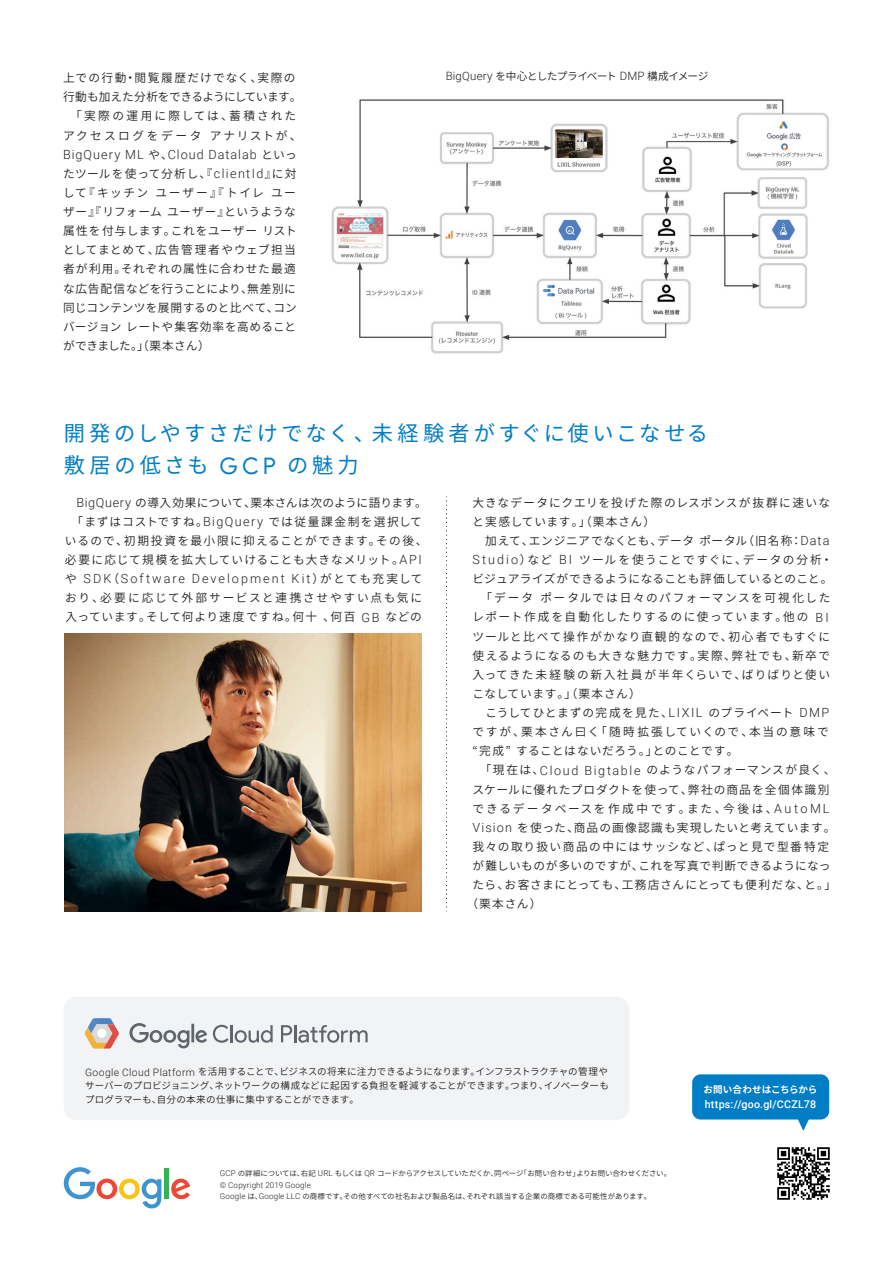
<style>
.page{position:relative;width:893px;height:1263px;background:#fff}
.page>*{position:absolute;margin:0;border:0;box-sizing:border-box;transform-origin:0 0}
.t1{font:21.3px/32px "Noto Sans CJ Kjp";letter-spacing:.15em;color:#007ec5}
.t2{font:300 12.6px "Roboto";letter-spacing:.145em;color:#231f20}
.t3{font:300 12.6px "Roboto";letter-spacing:.08em;color:#231f20}
.t4{font:600 11.7px/19.2px "Noto Sans CJ Kjp";letter-spacing:.09em;color:#231f20}
.t5{font:600 11.7px "Noto Sans CJ Kjp";letter-spacing:.11em;color:#231f20}
.t6{font:600 11.7px/19.2px "Noto Sans CJ Kjp";letter-spacing:.13em;color:#231f20}
.t7{font:600 11.7px/19.2px "Noto Sans CJ Kjp";letter-spacing:.125em;color:#231f20;text-align:center}
.t8{font:600 11.7px "Noto Sans CJ Kjp";letter-spacing:.07em;color:#231f20}
.t9{font:600 11.7px "Noto Sans CJ Kjp";letter-spacing:.115em;color:#231f20}
.t10{font:600 11.7px "Noto Sans CJ Kjp";letter-spacing:.06em;color:#231f20}
.t11{font:600 11.7px "Noto Sans CJ Kjp";letter-spacing:.065em;color:#231f20}
.t12{font:600 11.7px "Noto Sans CJ Kjp";letter-spacing:.01em;color:#231f20}
.t13{font:600 11.7px "Noto Sans CJ Kjp";letter-spacing:.035em;color:#231f20}
.t14{font:600 11.7px "Noto Sans CJ Kjp";letter-spacing:.19em;color:#231f20}
.t15{font:600 11.7px "Noto Sans CJ Kjp";letter-spacing:.12em;color:#231f20}
.t16{font:600 11.7px "Noto Sans CJ Kjp";letter-spacing:.15em;color:#231f20}
.t17{font:600 11.7px "Noto Sans CJ Kjp";letter-spacing:.045em;color:#231f20}
.t18{font:600 11.7px "Noto Sans CJ Kjp";letter-spacing:.05em;color:#231f20}
.t19{font:600 10.65px "Noto Sans CJ Kjp";letter-spacing:-.04em;color:#231f20}
.t20{font:500 10.65px "Roboto";letter-spacing:.02em;color:#fff}
.t21{font:600 9.6px/13.8px "Noto Sans CJ Kjp";color:#231f20;text-align:justify}
.t22{font:700 9.6px "Noto Sans CJ Kjp";letter-spacing:-.005em;color:#fff}
.t23{font:300 8.1px "Roboto";letter-spacing:.02em;color:#231f20}
.t24{font:600 7.5px "Noto Sans CJ Kjp";letter-spacing:-.01em;color:#231f20}
.s1{font-family:"Noto Sans CJ Kjp";font-weight:600;font-size:11.7px}
.s2{font-family:"Roboto";font-weight:300;font-size:12.6px}
.s3{font-family:"Roboto";font-weight:300;font-size:11.55px}
.s4{font-family:"Google Sans";font-size:22.8px}
.s5{font-family:"Roboto";font-weight:300;font-size:10.35px}
.s6{font-family:"Roboto";font-weight:300;font-size:8.1px}
</style>
<div class="page">
<img style="left:331px;top:99px;width:498px;height:255px">
<svg style="left:446px;top:497px;width:1px;height:415px"></svg>
<img style="left:777px;top:1147px;width:53px;height:53px">
<svg style="left:64px;top:1167px;width:97px;height:41px"></svg>
<div style="left:164px;top:1168px;width:5px;height:30px;background:#32b455"></div>
<svg style="left:171px;top:1178px;width:19px;height:21px"></svg>
<svg style="left:797px;top:1119px;width:12px;height:12px"></svg>
<div style="left:692px;top:1074px;width:137px;height:45px;background:#007ec5;border-radius:9px"></div>
<div style="left:64px;top:997px;width:565px;height:123px;background:#f2f3f4;border-radius:13px"></div>
<svg style="left:213px;top:1025px;width:60px;height:18px"></svg>
<svg style="left:281px;top:1025px;width:87px;height:18px"></svg>
<svg style="left:129px;top:1023px;width:78px;height:25px"></svg>
<svg style="left:85px;top:1018px;width:34px;height:30px"></svg>
<img style="left:64px;top:633px;width:357px;height:278px">
<p class="t7" style="left:63px;top:68px;width:240px">上での行動・閲覧履歴だけでなく、実際の行動も加えた分析をできるようにしています。「実際の運用に際しては、蓄積されたアクセスログをデータ アナリストが、</p>
<p class="t3" style="left:63px;top:146px;width:235px">BigQuery ML <span class="s1">や、</span>Cloud Datalab <span class="s1">といっ</span></p>
<p class="t4" style="left:63px;top:164px;width:235px;text-align:justify">たツールを使って分析し、『<span class="s2">clientId</span>』に対して『キッチン ユーザー』『トイレ ユーザー』『リフォームユーザー』というような属性を付与します。これをユーザーリストとしてまとめて、広告管理者やウェブ担当者が利用。それぞれの属性に合わせた最適な広告配信などを行うことにより、無差別に同じコンテンツを展開するのと比べて、コンバージョンレートや集客効率を高めることができました。」（栗本さん）</p>
<p class="t19" style="left:446px;top:70px;width:264px"><span class="s3">BigQuery</span> を中心としたプライベート <span class="s3">DMP</span> 構成イメージ</p>
<h1 class="t1" style="left:64px;top:418px;width:646px">開発のしやすさだけでなく、未経験者がすぐに使いこなせる敷居の低さも <span class="s4">GCP</span> の魅力</h1>
<p class="t4" style="left:64px;top:493px;width:365px;text-indent:12px"><span class="s2">BigQuery</span> の導入効果について、栗本さんは次のように語ります。　「まずはコストですね。<span class="s2">BigQuery</span> では従量課金制を選択しているので、初期投資を最小限に抑えることができます。その後、必要に応じて規模を拡大していけることも大きなメリット。<span class="s2">API</span></p>
<p class="t2" style="left:65px;top:570px;width:359px"><span class="s1">や</span> SDK<span class="s1">（</span>Software Development Kit<span class="s1">）がとても充実して</span></p>
<p class="t6" style="left:65px;top:589px;width:359px">おり、必要に応じて外部サービスと連携させやすい点も気に入っています。そして何より速度ですね。何十、何百 <span class="s2">GB</span> などの</p>
<p class="t9" style="left:472px;top:496px;width:359px">大きなデータにクエリを投げた際のレスポンスが抜群に速いな</p>
<p class="t10" style="left:472px;top:515px;width:184px">と実感しています。」（栗本さん）</p>
<p class="t11" style="left:472px;top:534px;width:359px">　加えて、エンジニアでなくとも、データポータル（旧名称：<span class="s2">Data</span></p>
<p class="t5" style="left:472px;top:553px;width:362px"><span class="s2">Studio</span>）など <span class="s2">BI</span> ツールを使うことですぐに、データの分析・</p>
<p class="t12" style="left:472px;top:572px;width:361px">ビジュアライズができるようになることも評価しているとのこと。</p>
<p class="t6" style="left:472px;top:589px;width:359px">　「データ ポータルでは日々のパフォーマンスを可視化した</p>
<p class="t15" style="left:472px;top:610px;width:358px">レポート作成を自動化したりするのに使っています。他の <span class="s2">BI</span></p>
<p class="t9" style="left:472px;top:630px;width:359px">ツールと比べて操作がかなり直観的なので、初心者でもすぐに</p>
<p class="t5" style="left:472px;top:649px;width:359px">使えるようになるのも大きな魅力です。実際、弊社でも、新卒で</p>
<p class="t4" style="left:472px;top:665px;width:359px">入ってきた未経験の新入社員が半年くらいで、ばりばりと使い</p>
<p class="t18" style="left:472px;top:687px;width:170px">こなしています。」（栗本さん）</p>
<p class="t8" style="left:472px;top:706px;width:358px">　こうしてひとまずの完成を見た、<span class="s2">LIXIL</span> のプライベート <span class="s2">DMP</span></p>
<p class="t16" style="left:472px;top:725px;width:358px">ですが、栗本さん曰く「随時拡張していくので、本当の意味で</p>
<p class="t17" style="left:472px;top:744px;width:267px">“完成” することはないだろう。」とのことです。</p>
<p class="t4" style="left:472px;top:761px;width:364px">　「現在は、<span class="s2">Cloud Bigtable</span> のようなパフォーマンスが良く、</p>
<p class="t4" style="left:472px;top:780px;width:359px">スケールに優れたプロダクトを使って、弊社の商品を全個体識別</p>
<p class="t14" style="left:472px;top:802px;width:359px">できるデータベースを作成中です。また、今後は、<span class="s2">AutoML</span></p>
<p class="t10" style="left:472px;top:821px;width:365px"><span class="s2">Vision</span> を使った、商品の画像認識も実現したいと考えています。</p>
<p class="t5" style="left:472px;top:840px;width:358px">我々の取り扱い商品の中にはサッシなど、ぱっと見で型番特定</p>
<p class="t13" style="left:472px;top:859px;width:360px">が難しいものが多いのですが、これを写真で判断できるようになっ</p>
<p class="t8" style="left:472px;top:878px;width:365px">たら、お客さまにとっても、工務店さんにとっても便利だな、と。」</p>
<p class="t4" style="left:467px;top:895px;width:76px">（栗本さん）</p>
<p class="t21" style="left:85px;top:1065px;width:525px"><span class="s5">Google Cloud Platform</span> を活用することで、ビジネスの将来に注力できるようになります。インフラストラクチャの管理やサーバーのプロビジョニング、ネットワークの構成などに起因する負担を軽減することができます。つまり、イノベーターもプログラマーも、自分の本来の仕事に集中することができます。</p>
<p class="t24" style="left:220px;top:1169px;width:453px"><span class="s6">GCP</span> の詳細については、右記 <span class="s6">URL</span> もしくは <span class="s6">QR</span> コードからアクセスしていただくか、同ページ「お問い合わせ」よりお問い合わせください。</p>
<p class="t23" style="left:220px;top:1179px;width:93px">© Copyright 2019 Google</p>
<p class="t24" style="left:220px;top:1192px;width:433px"><span class="s6">Google</span> は、<span class="s6">Google LLC</span> の商標です。その他すべての社名および製品名は、それぞれ該当する企業の商標である可能性があります。</p>
<p class="t22" style="left:703px;top:1084px;width:116px">お問い合わせはこちらから</p>
<p class="t20" style="left:705px;top:1096px;width:113px">https://goo.gl/CCZL78</p>
</div>
